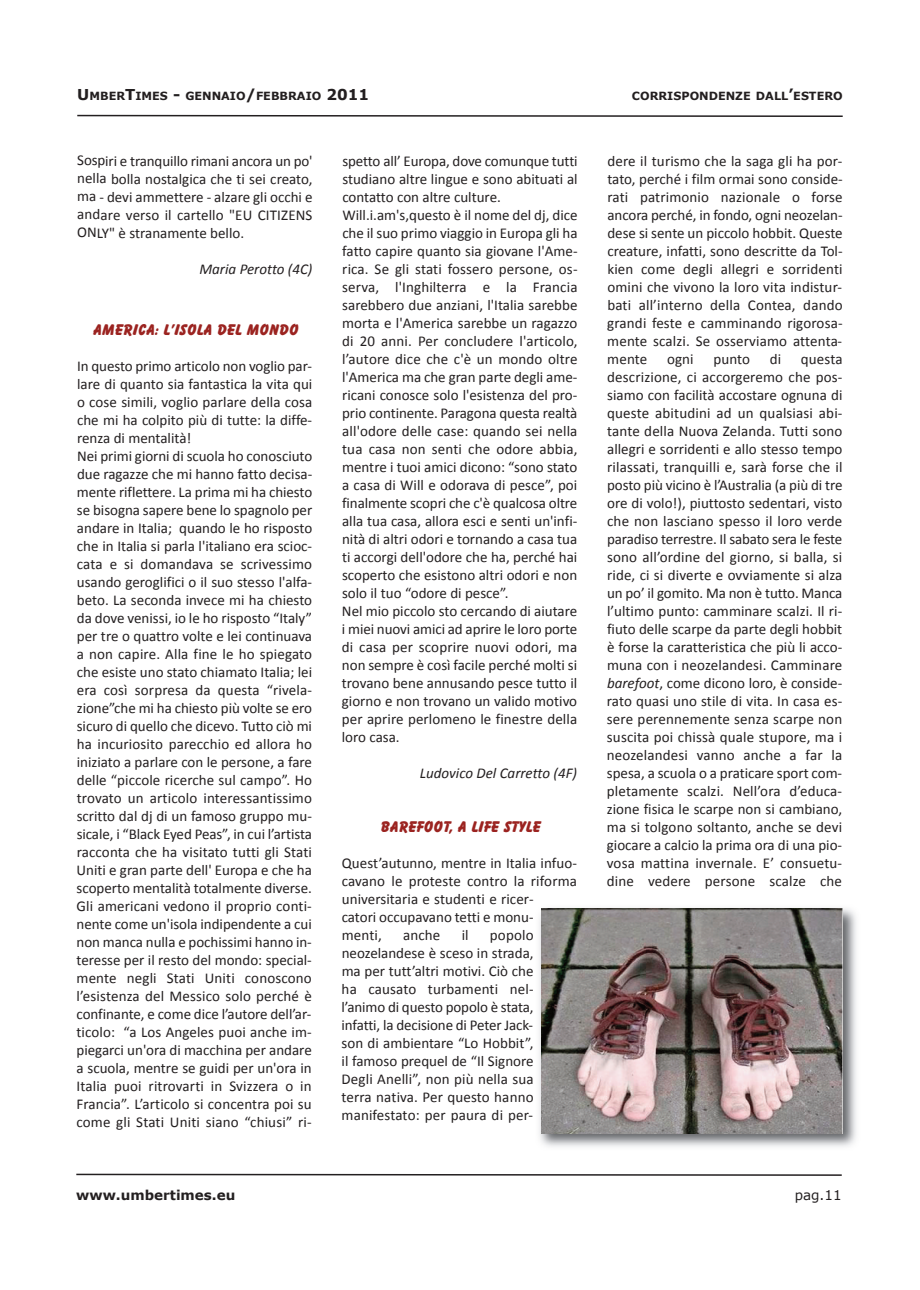
<style>
.page{position:relative;width:920px;height:1290px;background:#fff}
.page>*{position:absolute;margin:0;border:0;box-sizing:border-box;transform-origin:0 0}
.t1{font:15px/18px "Calibri";color:#231f20;text-align:justify}
.t2{font:15px "Balloonist SF Bold";color:#9b2320}
.t3{font:italic 15px "Calibri";color:#231f20}
.t4{font:700 13.5px "Verdana";color:#231f20}
.t5{font:13.5px "Verdana";color:#231f20}
.t6{font:700 11.25px "Verdana";color:#231f20}
.s1{font-size:15px}
.s2{font-style:italic}
</style>
<div class="page">
<svg style="left:77px;top:114px;width:766px;height:3px"></svg>
<svg style="left:76px;top:1173px;width:766px;height:3px"></svg>
<img style="left:539px;top:908px;width:317px;height:239px">
<img style="left:541px;top:909px;width:302px;height:224px">
<p class="t6" style="left:77px;top:88px;width:293px"><span class="s1">U</span>MBER<span class="s1">T</span>IMES <span class="s1">-</span> GENNAIO<span class="s1">/</span>FEBBRAIO <span class="s1">2011</span></p>
<p class="t6" style="left:632px;top:89px;width:212px">CORRISPONDENZE DALL<span class="s1">’</span>ESTERO</p>
<p class="t1" style="left:77px;top:153px;width:237px">Sospiri e tranquillo rimani ancora un po' nella bolla nostalgica che ti sei creato, ma - devi ammettere - alzare gli occhi e andare verso il cartello "EU CITIZENS ONLY" è stranamente bello.</p>
<p class="t3" style="left:199px;top:262px;width:115px">Maria Perotto (4C)</p>
<p class="t2" style="left:92px;top:324px;width:207px">AMERICA: L’ISOLA DEL MONDO</p>
<p class="t1" style="left:76px;top:358px;width:237px;text-align:left">In questo primo articolo non voglio par&shy;lare di quanto sia fantastica la vita qui o cose simili, voglio parlare della cosa che mi ha colpito più di tutte: la diffe&shy;renza di mentalità!<br>Nei primi giorni di scuola ho conosciuto due ragazze che mi hanno fatto decisa&shy;mente riflettere. La prima mi ha chiesto se bisogna sapere bene lo spagnolo per andare in Italia; quando le ho risposto che in Italia si parla l'italiano era scioc&shy;cata e si domandava se scrivessimo usando geroglifici o il suo stesso l'alfa&shy;beto. La seconda invece mi ha chiesto da dove venissi, io le ho risposto “Italy” per tre o quattro volte e lei continuava a non capire. Alla fine le ho spiegato che esiste uno stato chiamato Italia; lei era così sorpresa da questa “rivela&shy;zione”che mi ha chiesto più volte se ero sicuro di quello che dicevo. Tutto ciò mi ha incuriosito parecchio ed allora ho iniziato a parlare con le persone, a fare delle “piccole ricerche sul campo”. Ho trovato un articolo interessantissimo scritto dal dj di un famoso gruppo mu&shy;sicale, i “Black Eyed Peas”, in cui l’artista racconta che ha visitato tutti gli Stati Uniti e gran parte dell' Europa e che ha scoperto mentalità totalmente diverse.<br>Gli americani vedono il proprio conti&shy;nente come un'isola indipendente a cui non manca nulla e pochissimi hanno in&shy;teresse per il resto del mondo: special&shy;mente negli Stati Uniti conoscono l’esistenza del Messico solo perché è confinante, e come dice l’autore dell’ar&shy;ticolo: “a Los Angeles puoi anche im&shy;piegarci un'ora di macchina per andare a scuola, mentre se guidi per un'ora in Italia puoi ritrovarti in Svizzera o in Francia”. L’articolo si concentra poi su come gli Stati Uniti siano “chiusi” ri-</p>
<p class="t1" style="left:342px;top:153px;width:237px;text-align:left">spetto all’ Europa, dove comunque tutti studiano altre lingue e sono abituati al contatto con altre culture.<br>Will.i.am's,questo è il nome del dj, dice che il suo primo viaggio in Europa gli ha fatto capire quanto sia giovane l'Ame&shy;rica. Se gli stati fossero persone, os&shy;serva, l'Inghilterra e la Francia sarebbero due anziani, l'Italia sarebbe morta e l'America sarebbe un ragazzo di 20 anni. Per concludere l'articolo, l’autore dice che c'è un mondo oltre l'America ma che gran parte degli ame&shy;ricani conosce solo l'esistenza del pro&shy;prio continente. Paragona questa realtà all'odore delle case: quando sei nella tua casa non senti che odore abbia, mentre i tuoi amici dicono: “sono stato a casa di Will e odorava di pesce”, poi finalmente scopri che c'è qualcosa oltre alla tua casa, allora esci e senti un'infi&shy;nità di altri odori e tornando a casa tua ti accorgi dell'odore che ha, perché hai scoperto che esistono altri odori e non solo il tuo “odore di pesce”.<br>Nel mio piccolo sto cercando di aiutare i miei nuovi amici ad aprire le loro porte di casa per scoprire nuovi odori, ma non sempre è così facile perché molti si trovano bene annusando pesce tutto il giorno e non trovano un valido motivo per aprire perlomeno le finestre della loro casa.</p>
<p class="t3" style="left:420px;top:767px;width:159px">Ludovico Del Carretto (4F)</p>
<p class="t2" style="left:379px;top:821px;width:162px">BAREFOOT, A LIFE STYLE</p>
<p class="t1" style="left:342px;top:855px;width:237px;text-align:left">Quest’autunno, mentre in Italia infuo&shy;cavano le proteste contro la riforma universitaria e studenti e ricer-<br>catori occupavano tetti e monu&shy;menti,</p>
<p class="t1" style="left:403px;top:927px;width:39px">anche</p>
<p class="t1" style="left:462px;top:927px;width:9px">il</p>
<p class="t1" style="left:342px;top:927px;width:194px;text-indent:148px">popolo neozelandese è sceso in strada, ma per tutt’altri motivi. Ciò che ha causato turbamenti nel&shy;l’animo di questo popolo è stata, infatti, la decisione di Peter Jack&shy;son di ambientare “Lo Hobbit”, il famoso prequel de “Il Signore Degli Anelli”, non più nella sua terra nativa. Per questo hanno manifestato: per paura di per-</p>
<p class="t1" style="left:607px;top:153px;width:237px">dere il turismo che la saga gli ha por&shy;tato, perché i film ormai sono conside&shy;rati patrimonio nazionale o forse ancora perché, in fondo, ogni neozelan&shy;dese si sente un piccolo hobbit. Queste creature, infatti, sono descritte da Tol&shy;kien come degli allegri e sorridenti omini che vivono la loro vita indistur&shy;bati all’interno della Contea, dando grandi feste e camminando rigorosa&shy;mente scalzi. Se osserviamo attenta&shy;mente</p>
<p class="t1" style="left:667px;top:351px;width:28px">ogni</p>
<p class="t1" style="left:713px;top:351px;width:38px">punto</p>
<p class="t1" style="left:770px;top:351px;width:13px">di</p>
<p class="t1" style="left:607px;top:351px;width:237px;text-indent:194px">questa descrizione, ci accorgeremo che pos&shy;siamo con facilità accostare ognuna di queste abitudini ad un qualsiasi abi&shy;tante della Nuova Zelanda. Tutti sono allegri e sorridenti e allo stesso tempo rilassati, tranquilli e, sarà forse che il posto più vicino è l’Australia (a più di tre ore di volo!), piuttosto sedentari, visto che non lasciano spesso il loro verde paradiso terrestre. Il sabato sera le feste sono all’ordine del giorno, si balla, si ride, ci si diverte e ovviamente si alza un po’ il gomito. Ma non è tutto. Manca l’ultimo punto: camminare scalzi. Il ri&shy;fiuto delle scarpe da parte degli hobbit è forse la caratteristica che più li acco&shy;muna con i neozelandesi. Camminare <span class="s2">barefoot</span>, come dicono loro, è conside&shy;rato quasi uno stile di vita. In casa es&shy;sere perennemente senza scarpe non suscita poi chissà quale stupore, ma i neozelandesi vanno anche a far la spesa, a scuola o a praticare sport com&shy;pletamente scalzi. Nell’ora d’educa&shy;zione fisica le scarpe non si cambiano, ma si tolgono soltanto, anche se devi giocare a calcio la prima ora di una pio&shy;vosa mattina invernale. E’ consuetu&shy;dine vedere persone scalze che</p>
<p class="t4" style="left:76px;top:1186px;width:161px">WWW.UMBERTIMES.EU</p>
<p class="t5" style="left:795px;top:1187px;width:49px">pag.11</p>
</div>
